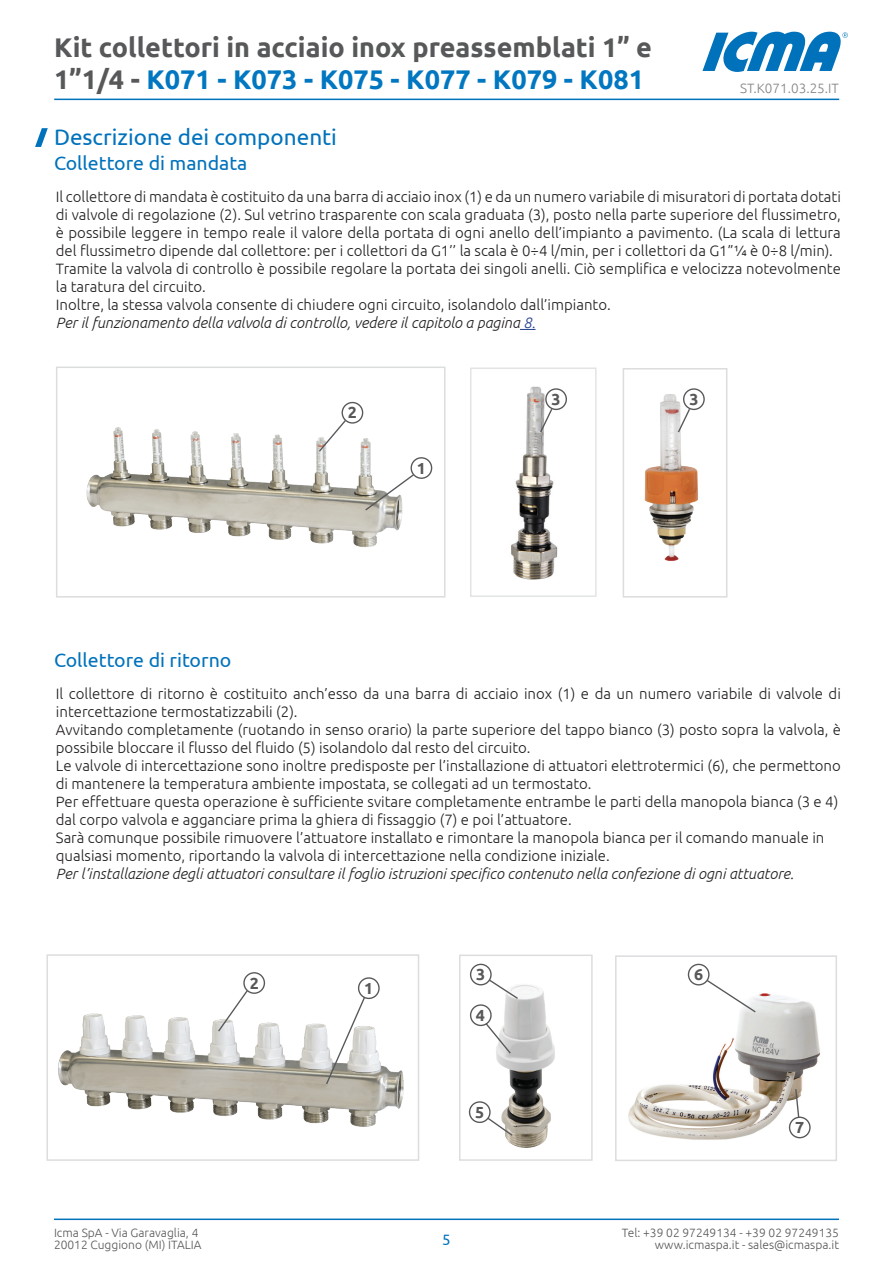
<style>
.page{position:relative;width:893px;height:1263px;background:#fff}
.page>*{position:absolute;margin:0;border:0;box-sizing:border-box;transform-origin:0 0}
.t1{font:700 27px/32.4px "Ubuntu";color:#57585a}
.t2{font:22.5px "Ubuntu";color:#0072bc}
.t3{font:19.5px "Ubuntu";color:#0072bc}
.t4{font:700 16.05px "Ubuntu";color:#57585a}
.t5{font:300 15px/18px "Ubuntu";color:#231f20}
.t6{font:italic 300 15px "Ubuntu";color:#231f20}
.t7{font:15px "Ubuntu";color:#0072bc}
.t8{font:300 13.5px "Ubuntu";color:#808285}
.t9{font:300 12px/12px "Ubuntu";color:#57585a}
.s1{color:#0077c0}
.s2{font-style:italic}
.s3{font-style:italic;color:#253f8e}
</style>
<div class="page">
<svg style="left:702px;top:32px;width:146px;height:40px"></svg>
<hr style="left:54px;top:99px;width:785px;height:1px;background:#0072bc">
<hr style="left:54px;top:1218px;width:785px;height:2px;background:#0072bc">
<img style="left:511px;top:386px;width:56px;height:194px">
<div style="left:470px;top:367px;width:127px;height:230px;border:2px solid #e3e4e4"></div>
<img style="left:487px;top:965px;width:68px;height:183px">
<div style="left:459px;top:954px;width:134px;height:207px;border:2px solid #dcdddf"></div>
<img style="left:644px;top:388px;width:61px;height:173px">
<div style="left:623px;top:368px;width:104px;height:229px;border:2px solid #dcdddf"></div>
<svg style="left:35px;top:128px;width:13px;height:19px"></svg>
<img style="left:86px;top:401px;width:347px;height:146px">
<div style="left:56px;top:366px;width:390px;height:231px;border:2px solid #dcdddf"></div>
<div style="left:342px;top:402px;width:21px;height:22px;border:1px solid #57585a;border-radius:50%"></div>
<div style="left:683px;top:388px;width:22px;height:22px;border:1px solid #57585a;border-radius:50%"></div>
<div style="left:545px;top:388px;width:22px;height:22px;border:1px solid #57585a;border-radius:50%"></div>
<div style="left:411px;top:457px;width:21px;height:22px;border:1px solid #57585a;border-radius:50%"></div>
<svg style="left:317px;top:419px;width:30px;height:34px"></svg>
<svg style="left:677px;top:407px;width:14px;height:27px"></svg>
<svg style="left:539px;top:407px;width:15px;height:27px"></svg>
<svg style="left:364px;top:473px;width:51px;height:39px"></svg>
<svg style="left:520px;top:329px;width:16px;height:1px"></svg>
<img style="left:58px;top:972px;width:346px;height:155px">
<div style="left:47px;top:954px;width:372px;height:207px;border:2px solid #dcdddf"></div>
<div style="left:243px;top:972px;width:22px;height:22px;border:1px solid #57585a;border-radius:50%"></div>
<div style="left:470px;top:964px;width:22px;height:21px;border:1px solid #57585a;border-radius:50%"></div>
<div style="left:470px;top:1004px;width:22px;height:22px;border:1px solid #57585a;border-radius:50%"></div>
<div style="left:469px;top:1101px;width:22px;height:22px;border:1px solid #57585a;border-radius:50%"></div>
<div style="left:358px;top:977px;width:22px;height:22px;border:1px solid #57585a;border-radius:50%"></div>
<svg style="left:217px;top:989px;width:32px;height:44px"></svg>
<svg style="left:487px;top:978px;width:32px;height:22px"></svg>
<svg style="left:484px;top:1022px;width:28px;height:33px"></svg>
<svg style="left:486px;top:1116px;width:28px;height:21px"></svg>
<svg style="left:325px;top:995px;width:41px;height:91px"></svg>
<img style="left:628px;top:963px;width:192px;height:177px">
<div style="left:615px;top:955px;width:222px;height:206px;border:2px solid #dcdddf"></div>
<svg style="left:705px;top:979px;width:52px;height:35px"></svg>
<svg style="left:794px;top:1088px;width:6px;height:31px"></svg>
<div style="left:688px;top:964px;width:22px;height:21px;border:1px solid #57585a;border-radius:50%"></div>
<div style="left:789px;top:1116px;width:22px;height:22px;border:1px solid #57585a;border-radius:50%"></div>
<h1 class="t1" style="left:54px;top:31px;width:599px">Kit collettori in acciaio inox preassemblati 1” e<br>1”1/4 - <span class="s1">K071 - K073 - K075 - K077 - K079 - K081</span></h1>
<h2 class="t2" style="left:54px;top:123px;width:284px">Descrizione dei componenti</h2>
<h3 class="t3" style="left:54px;top:151px;width:195px">Collettore di mandata</h3>
<p class="t8" style="left:740px;top:80px;width:100px">ST.K071.03.25.IT</p>
<p class="t5" style="left:56px;top:187px;width:786px">Il collettore di mandata è costituito da una barra di acciaio inox (1) e da un numero variabile di misuratori di portata dotati di valvole di regolazione (2). Sul vetrino trasparente con scala graduata (3), posto nella parte superiore del flussimetro, è possibile leggere in tempo reale il valore della portata di ogni anello dell’impianto a pavimento. (La scala di lettura del flussimetro dipende dal collettore: per i collettori da G1’’ la scala è 0÷4 l/min, per i collettori da G1”¼ è 0÷8 l/min).<br>Tramite la valvola di controllo è possibile regolare la portata dei singoli anelli. Ciò semplifica e velocizza notevolmente la taratura del circuito.<br>Inoltre, la stessa valvola consente di chiudere ogni circuito, isolandolo dall’impianto.<br><span class="s2">Per il funzionamento della valvola di controllo, vedere il capitolo a pagina</span> <span class="s3">8.</span></p>
<h3 class="t3" style="left:54px;top:648px;width:179px">Collettore di ritorno</h3>
<p class="t4" style="left:348px;top:403px;width:11px">2</p>
<p class="t4" style="left:417px;top:458px;width:11px">1</p>
<p class="t4" style="left:552px;top:389px;width:11px">3</p>
<p class="t4" style="left:689px;top:389px;width:11px">3</p>
<p class="t5" style="left:56px;top:684px;width:786px">Il collettore di ritorno è costituito anch’esso da una barra di acciaio inox (1) e da un numero variabile di valvole di intercettazione termostatizzabili (2).<br>Avvitando completamente (ruotando in senso orario) la parte superiore del tappo bianco (3) posto sopra la valvola, è possibile bloccare il flusso del fluido (5) isolandolo dal resto del circuito.<br>Le valvole di intercettazione sono inoltre predisposte per l’installazione di attuatori elettrotermici (6), che permettono di mantenere la temperatura ambiente impostata, se collegati ad un termostato.<br>Per effettuare questa operazione è sufficiente svitare completamente entrambe le parti della manopola bianca (3 e 4) dal corpo valvola e agganciare prima la ghiera di fissaggio (7) e poi l’attuatore.<br>Sarà comunque possibile rimuovere l’attuatore installato e rimontare la manopola bianca per il comando manuale in qualsiasi momento, riportando la valvola di intercettazione nella condizione iniziale.</p>
<p class="t6" style="left:56px;top:864px;width:739px">Per l’installazione degli attuatori consultare il foglio istruzioni specifico contenuto nella confezione di ogni attuatore.</p>
<p class="t4" style="left:250px;top:973px;width:11px">2</p>
<p class="t4" style="left:364px;top:979px;width:11px">1</p>
<p class="t4" style="left:476px;top:965px;width:11px">3</p>
<p class="t4" style="left:476px;top:1005px;width:11px">4</p>
<p class="t4" style="left:475px;top:1102px;width:11px">5</p>
<p class="t4" style="left:694px;top:965px;width:11px">6</p>
<p class="t4" style="left:795px;top:1118px;width:11px">7</p>
<p class="t9" style="left:54px;top:1226px;width:149px">Icma SpA - Via Garavaglia, 4<br>20012 Cuggiono (MI) ITALIA</p>
<p class="t9" style="left:622px;top:1226px;width:219px">Tel: +39 02 97249134 - +39 02 97249135</p>
<p class="t7" style="left:442px;top:1230px;width:10px">5</p>
<p class="t9" style="left:655px;top:1238px;width:186px">www.icmaspa.it - sales@icmaspa.it</p>
</div>
